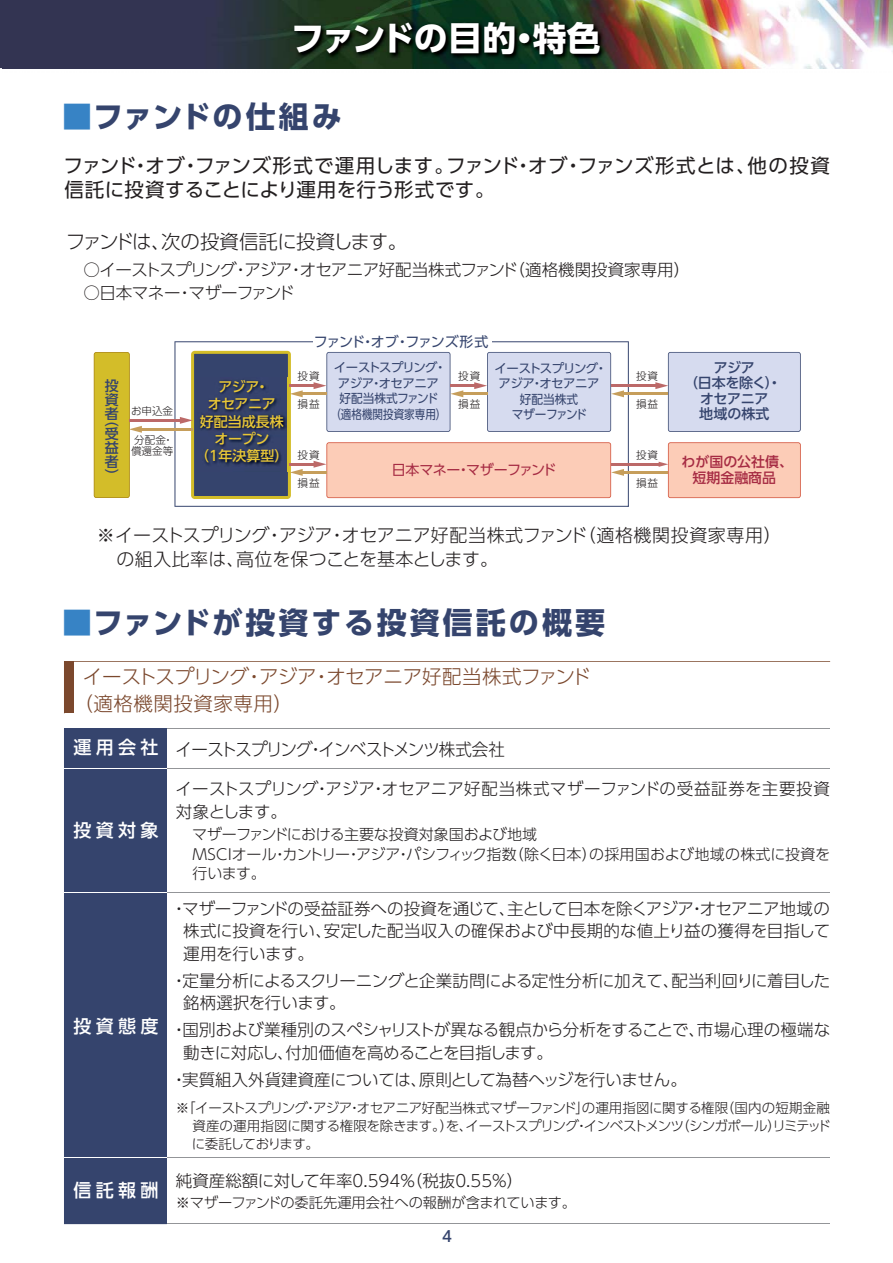
<style>
.page{position:relative;width:893px;height:1263px;background:#fff}
.page>*{position:absolute;margin:0;border:0;box-sizing:border-box;transform-origin:0 0}
.t1{font:33.75px "UD Shin Go Pro Bold 90 pv RKSJ H";letter-spacing:-.03em;color:#fff}
.t2{font:30px "UD Shin Go Pro Bold 90 pv RKSJ H";letter-spacing:.1em;color:#35446d}
.t3{font:30px "UD Shin Go Pro Bold 90 pv RKSJ H";letter-spacing:.055em;color:#35446d}
.t4{font:19.5px/24px "UD Shin Go Pro Regular 90 pv RKSJ H";letter-spacing:.02em;color:#231f20}
.t5{font:19.5px/27px "UD Shin Go Pro Light 90 pv RKSJ H";letter-spacing:-.005em;color:#7b482d}
.t6{font:19.5px "UD Shin Go Pro Light 90 pv RKSJ H";letter-spacing:-.035em;color:#231f20}
.t7{font:18px/24px "UD Shin Go Pro Light 90 pv RKSJ H";letter-spacing:-.005em;color:#231f20}
.t8{font:18px "UD Shin Go Pro Medium 90 pv RKSJ H";letter-spacing:.24em;color:#fff}
.t9{font:17.4px "UD Shin Go Pro Light 90 pv RKSJ H";letter-spacing:-.055em;color:#231f20;scale:.95 1}
.t10{font:16.5px/22.5px "UD Shin Go Pro Light 90 pv RKSJ H";letter-spacing:-.015em;color:#231f20}
.t11{font:16.5px/22.5px "UD Shin Go Pro Light 90 pv RKSJ H";letter-spacing:.015em;color:#231f20}
.t12{font:15px/19.5px "UD Shin Go Pro Light 90 pv RKSJ H";letter-spacing:-.01em;color:#231f20}
.t13{font:15px "UD Shin Go Pro Medium 90 pv RKSJ H";color:#35446d}
.t14{font:14.25px "UD Shin Go Pro Light 90 pv RKSJ H";color:#231f20}
.t15{font:13.95px/17.1px "UD Shin Go Pro Medium 90 pv RKSJ H";letter-spacing:-.005em;color:#e8c637;text-align:center}
.t16{font:13.95px/15.5px "UD Shin Go Pro Medium 90 pv RKSJ H";letter-spacing:-.02em;color:#35446d;text-align:center}
.t17{font:13.95px/15.5px "UD Shin Go Pro Medium 90 pv RKSJ H";color:#a62b43;text-align:center}
.t18{font:13.95px "UD Shin Go Pro Regular 90 pv RKSJ H";letter-spacing:-.09em;color:#35446d}
.t19{font:13.95px "UD Shin Go Pro Regular 90 pv RKSJ H";letter-spacing:-.025em;color:#a62b43}
.t20{font:13.95px/14px "UD Shin Go Pro Medium 90 pv RKSJ V";color:#35446d;text-align:justify}
.t21{font:13.5px/18px "UD Shin Go Pro Light 90 pv RKSJ H";letter-spacing:-.055em;color:#231f20;text-align:justify}
.t22{font:12.45px/15.5px "UD Shin Go Pro Regular 90 pv RKSJ H";letter-spacing:-.03em;color:#35446d;text-align:center}
.t23{font:10.5px/11.6px "UD Shin Go Pro Light 90 pv RKSJ H";letter-spacing:.1em;color:#231f20;text-align:center}
.s1{color:#3783c5}
</style>
<div class="page">
<img style="left:0;top:0;width:892px;height:68px">
<img style="left:2px;top:68px;width:859px;height:1px">
<img style="left:2px;top:17px;width:890px;height:51px">
<hr style="left:64px;top:728px;width:766px;height:1px;background:#939598">
<svg style="left:64px;top:661px;width:766px;height:52px"></svg>
<hr style="left:64px;top:1223px;width:766px;height:1px;background:#939598">
<div style="left:64px;top:728px;width:103px;height:496px;background:#35446d"></div>
<hr style="left:64px;top:768px;width:766px;height:1px;background:#939598">
<hr style="left:64px;top:768px;width:103px;height:1px;background:#fff">
<div style="left:64px;top:662px;width:9px;height:51px;background:#7b482d"></div>
<hr style="left:64px;top:892px;width:766px;height:1px;background:#939598">
<hr style="left:64px;top:892px;width:103px;height:1px;background:#fff">
<hr style="left:64px;top:1157px;width:766px;height:1px;background:#939598">
<hr style="left:64px;top:1157px;width:103px;height:1px;background:#fff">
<svg style="left:174px;top:341px;width:454px;height:166px"></svg>
<hr style="left:290px;top:384px;width:26px;height:3px;background:#bc6968">
<hr style="left:300px;top:392px;width:26px;height:3px;background:#c69e5b">
<hr style="left:290px;top:463px;width:26px;height:3px;background:#bc6968">
<hr style="left:300px;top:471px;width:26px;height:3px;background:#c69e5b">
<hr style="left:611px;top:463px;width:49px;height:3px;background:#bc6968">
<svg style="left:658px;top:442px;width:142px;height:56px;background:#facbb8"></svg>
<hr style="left:621px;top:471px;width:47px;height:3px;background:#c69e5b">
<svg style="left:313px;top:442px;width:311px;height:56px;background:#facbb8"></svg>
<hr style="left:450px;top:384px;width:26px;height:3px;background:#bc6968">
<hr style="left:461px;top:392px;width:26px;height:3px;background:#c69e5b">
<svg style="left:313px;top:352px;width:150px;height:80px"></svg>
<hr style="left:611px;top:384px;width:46px;height:3px;background:#bc6968">
<svg style="left:655px;top:352px;width:145px;height:80px;background:#d5daec"></svg>
<hr style="left:621px;top:392px;width:47px;height:3px;background:#c69e5b">
<svg style="left:474px;top:352px;width:150px;height:80px"></svg>
<hr style="left:129px;top:419px;width:53px;height:3px;background:#bc6968">
<svg style="left:180px;top:351px;width:123px;height:148px"></svg>
<hr style="left:139px;top:428px;width:54px;height:3px;background:#c69e5b">
<svg style="left:94px;top:352px;width:48px;height:146px"></svg>
<div style="left:313px;top:335px;width:178px;height:13px;background:#fff"></div>
<h1 class="t1" style="left:291px;top:26px;width:311px">ファンドの目的・特色</h1>
<h2 class="t3" style="left:62px;top:105px;width:281px"><span class="s1">■</span>ファンドの仕組み</h2>
<p class="t4" style="left:63px;top:156px;width:768px">ファンド・オブ・ファンズ形式で運用します。ファンド・オブ・ファンズ形式とは、他の投資信託に投資することにより運用を行う形式です。</p>
<p class="t6" style="left:66px;top:234px;width:343px">ファンドは、次の投資信託に投資します。</p>
<p class="t10" style="left:67px;top:261px;width:625px">　○イーストスプリング・アジア・オセアニア好配当株式ファンド（適格機関投資家専用）　○日本マネー・マザーファンド</p>
<p class="t20" style="left:105px;top:380px;width:15px">投資者</p>
<p class="t20" style="left:105px;top:415px;width:15px">（受益者）</p>
<p class="t23" style="left:131px;top:407px;width:44px">お申込金</p>
<p class="t23" style="left:131px;top:435px;width:44px">分配金・償還金等</p>
<p class="t15" style="left:195px;top:381px;width:95px">アジア・<br>オセアニア<br>好配当成長株オープン<br>（1年決算型）</p>
<p class="t18" style="left:314px;top:336px;width:176px">ファンド・オブ・ファンズ形式</p>
<p class="t23" style="left:297px;top:372px;width:24px">投資</p>
<p class="t23" style="left:297px;top:400px;width:24px">損益</p>
<p class="t23" style="left:297px;top:451px;width:24px">投資</p>
<p class="t23" style="left:297px;top:479px;width:24px">損益</p>
<p class="t22" style="left:330px;top:361px;width:118px">イーストスプリング・アジア・オセアニア<br>好配当株式ファンド<br>（適格機関投資家専用）</p>
<p class="t22" style="left:494px;top:362px;width:114px">イーストスプリング・アジア・オセアニア好配当株式<br>マザーファンド</p>
<p class="t16" style="left:684px;top:362px;width:99px">アジア<br>（日本を除く）・オセアニア<br>地域の株式</p>
<p class="t17" style="left:681px;top:456px;width:113px">わが国の公社債、短期金融商品</p>
<p class="t23" style="left:458px;top:372px;width:24px">投資</p>
<p class="t23" style="left:458px;top:400px;width:24px">損益</p>
<p class="t23" style="left:636px;top:372px;width:24px">投資</p>
<p class="t23" style="left:636px;top:400px;width:24px">損益</p>
<p class="t23" style="left:636px;top:451px;width:24px">投資</p>
<p class="t23" style="left:636px;top:479px;width:24px">損益</p>
<p class="t19" style="left:392px;top:465px;width:166px">日本マネー・マザーファンド</p>
<p class="t7" style="left:116px;top:525px;width:666px;text-indent:-19px">※イーストスプリング・アジア・オセアニア好配当株式ファンド（適格機関投資家専用）の組入比率は、高位を保つことを基本とします。</p>
<h2 class="t2" style="left:62px;top:612px;width:544px"><span class="s1">■</span>ファンドが投資する投資信託の概要</h2>
<p class="t5" style="left:74px;top:666px;width:518px;text-indent:9px">イーストスプリング・アジア・オセアニア好配当株式ファンド（適格機関投資家専用）</p>
<p class="t8" style="left:73px;top:741px;width:87px">運用会社</p>
<p class="t8" style="left:73px;top:824px;width:87px">投資対象</p>
<p class="t8" style="left:73px;top:1019px;width:87px">投資態度</p>
<p class="t8" style="left:73px;top:1184px;width:87px">信託報酬</p>
<p class="t9" style="left:175px;top:743px;width:348px">イーストスプリング・インベストメンツ株式会社</p>
<p class="t11" style="left:175px;top:780px;width:656px">イーストスプリング・アジア・オセアニア好配当株式マザーファンドの受益証券を主要投資対象とします。</p>
<p class="t12" style="left:192px;top:827px;width:639px">マザーファンドにおける主要な投資対象国および地域<br>MSCIオール・カントリー・アジア・パシフィック指数（除く日本）の採用国および地域の株式に投資を行います。</p>
<p class="t10" style="left:183px;top:900px;width:648px;text-align:justify;text-indent:-13px">・マザーファンドの受益証券への投資を通じて、主として日本を除くアジア・オセアニア地域の株式に投資を行い、安定した配当収入の確保および中長期的な値上り益の獲得を目指して運用を行います。</p>
<p class="t10" style="left:183px;top:972px;width:648px;text-indent:-13px">・定量分析によるスクリーニングと企業訪問による定性分析に加えて、配当利回りに着目した銘柄選択を行います。</p>
<p class="t10" style="left:183px;top:1021px;width:648px;text-indent:-13px">・国別および業種別のスペシャリストが異なる観点から分析をすることで、市場心理の極端な動きに対応し、付加価値を高めることを目指します。</p>
<p class="t10" style="left:171px;top:1071px;width:517px">・実質組入外貨建資産については、原則として為替ヘッジを行いません。</p>
<p class="t21" style="left:192px;top:1101px;width:640px;text-indent:-16px">※「イーストスプリング・アジア・オセアニア好配当株式マザーファンド」の運用指図に関する権限（国内の短期金融資産の運用指図に関する権限を除きます。）を、イーストスプリング・インベストメンツ（シンガポール）リミテッドに委託しております。</p>
<p class="t10" style="left:176px;top:1171px;width:349px">純資産総額に対して年率0.594％（税抜0.55％）</p>
<p class="t14" style="left:176px;top:1197px;width:401px">※マザーファンドの委託先運用会社への報酬が含まれています。</p>
<p class="t13" style="left:442px;top:1230px;width:11px">4</p>
</div>
